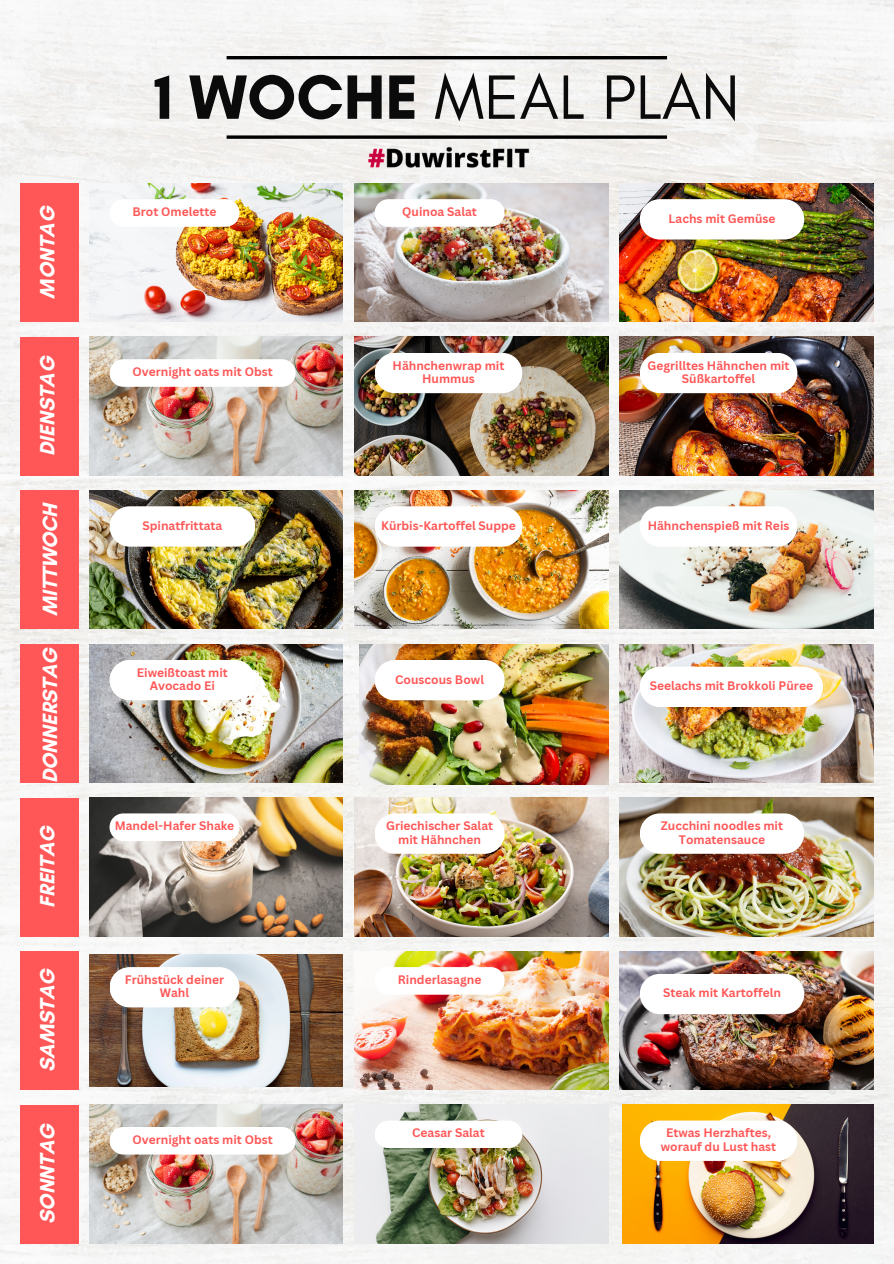
<style>
.page{position:relative;width:894px;height:1264px;background:#fff}
.page>*{position:absolute;margin:0;border:0;box-sizing:border-box;transform-origin:0 0}
.t1{font:63.75px "Glacial Indifference";color:#0a0b0a}
.t2{font:700 21px "Glacial Indifference";color:#fff}
.t3{font:700 12px/13.5px "Canva Sans";color:#ff5757;text-align:center}
.s1{font-weight:700}
</style>
<div class="page">
<img style="left:0;top:0;width:893px;height:1263px">
<hr style="left:226px;top:56px;width:440px;height:3px;background:#000">
<svg style="left:226px;top:135px;width:440px;height:4px;background:#252524"></svg>
<img style="left:89px;top:183px;width:254px;height:139px">
<img style="left:89px;top:490px;width:254px;height:139px">
<img style="left:89px;top:337px;width:254px;height:138px">
<img style="left:89px;top:1104px;width:254px;height:139px">
<img style="left:89px;top:644px;width:254px;height:138px">
<img style="left:354px;top:183px;width:254px;height:139px">
<img style="left:354px;top:490px;width:254px;height:139px">
<img style="left:354px;top:797px;width:254px;height:139px">
<img style="left:354px;top:337px;width:254px;height:138px">
<img style="left:354px;top:951px;width:254px;height:138px">
<img style="left:619px;top:183px;width:253px;height:139px">
<img style="left:619px;top:490px;width:253px;height:139px">
<img style="left:619px;top:797px;width:253px;height:139px">
<img style="left:619px;top:337px;width:253px;height:138px">
<img style="left:619px;top:644px;width:253px;height:138px">
<img style="left:619px;top:951px;width:253px;height:138px">
<div style="left:20px;top:183px;width:58px;height:139px;background:#ff5757"></div>
<div style="left:20px;top:490px;width:58px;height:139px;background:#ff5757"></div>
<div style="left:20px;top:797px;width:58px;height:139px;background:#ff5757"></div>
<div style="left:20px;top:337px;width:58px;height:139px;background:#ff5757"></div>
<div style="left:20px;top:1104px;width:58px;height:139px;background:#ff5757"></div>
<div style="left:20px;top:644px;width:58px;height:139px;background:#ff5757"></div>
<div style="left:20px;top:951px;width:58px;height:139px;background:#ff5757"></div>
<div style="left:109px;top:199px;width:130px;height:28px;background:#fff;border-radius:14px"></div>
<div style="left:109px;top:506px;width:146px;height:40px;background:#fff;border-radius:20px"></div>
<img style="left:89px;top:797px;width:254px;height:139px">
<div style="left:109px;top:813px;width:130px;height:28px;background:#fff;border-radius:14px"></div>
<div style="left:109px;top:359px;width:186px;height:28px;background:#fff;border-radius:14px"></div>
<div style="left:109px;top:1126px;width:186px;height:28px;background:#fff;border-radius:14px"></div>
<div style="left:109px;top:660px;width:146px;height:40px;background:#fff;border-radius:20px"></div>
<img style="left:89px;top:954px;width:254px;height:132px">
<div style="left:109px;top:967px;width:130px;height:40px;background:#fff;border-radius:20px"></div>
<div style="left:374px;top:199px;width:130px;height:28px;background:#fff;border-radius:14px"></div>
<div style="left:374px;top:506px;width:148px;height:40px;background:#fff;border-radius:20px"></div>
<div style="left:374px;top:813px;width:130px;height:40px;background:#fff;border-radius:20px"></div>
<div style="left:374px;top:353px;width:148px;height:40px;background:#fff;border-radius:20px"></div>
<img style="left:354px;top:1104px;width:254px;height:139px">
<div style="left:374px;top:1120px;width:148px;height:28px;background:#fff;border-radius:14px"></div>
<img style="left:359px;top:644px;width:249px;height:140px">
<div style="left:374px;top:660px;width:130px;height:40px;background:#fff;border-radius:20px"></div>
<div style="left:374px;top:967px;width:130px;height:27px;background:#fff;border-radius:14px"></div>
<div style="left:639px;top:199px;width:165px;height:40px;background:#fff;border-radius:20px"></div>
<div style="left:639px;top:506px;width:158px;height:40px;background:#fff;border-radius:20px"></div>
<div style="left:639px;top:813px;width:165px;height:40px;background:#fff;border-radius:20px"></div>
<div style="left:639px;top:353px;width:158px;height:40px;background:#fff;border-radius:20px"></div>
<img style="left:622px;top:1104px;width:251px;height:139px">
<div style="left:639px;top:1120px;width:158px;height:40px;background:#fff;border-radius:20px"></div>
<div style="left:639px;top:666px;width:183px;height:41px;background:#fff;border-radius:20px"></div>
<div style="left:639px;top:973px;width:165px;height:41px;background:#fff;border-radius:20px"></div>
<img style="left:365px;top:145px;width:166px;height:26px">
<p class="t2" style="left:35px;top:298px;width:94px;rotate:-90deg">MONTAG</p>
<p class="t2" style="left:35px;top:456px;width:102px;rotate:-90deg">DIENSTAG</p>
<p class="t2" style="left:37px;top:616px;width:116px;rotate:-90deg">MITTWOCH</p>
<p class="t2" style="left:37px;top:783px;width:138px;rotate:-90deg">DONNERSTAG</p>
<p class="t2" style="left:35px;top:907px;width:84px;rotate:-90deg">FREITAG</p>
<p class="t2" style="left:35px;top:1071px;width:105px;rotate:-90deg">SAMSTAG</p>
<p class="t2" style="left:35px;top:1223px;width:102px;rotate:-90deg">SONNTAG</p>
<p class="t1" style="left:154px;top:58px;width:587px"><span class="s1">1 WOCHE</span> MEAL PLAN</p>
<p class="t3" style="left:132px;top:205px;width:86px">Brot Omelette</p>
<p class="t3" style="left:132px;top:364px;width:142px">Overnight oats mit Obst</p>
<p class="t3" style="left:142px;top:518px;width:81px">Spinatfrittata</p>
<p class="t3" style="left:137px;top:665px;width:93px">Eiweißtoast mit<br>Avocado Ei</p>
<p class="t3" style="left:115px;top:819px;width:121px">Mandel-Hafer Shake</p>
<p class="t3" style="left:125px;top:972px;width:101px">Frühstück deiner<br>Wahl</p>
<p class="t3" style="left:132px;top:1132px;width:142px">Overnight oats mit Obst</p>
<p class="t3" style="left:402px;top:205px;width:76px">Quinoa Salat</p>
<p class="t3" style="left:392px;top:358px;width:113px">Hähnchenwrap mit<br>Hummus</p>
<p class="t3" style="left:381px;top:518px;width:136px">Kürbis-Kartoffel Suppe</p>
<p class="t3" style="left:395px;top:672px;width:90px">Couscous Bowl</p>
<p class="t3" style="left:386px;top:819px;width:108px">Griechischer Salat mit Hähnchen</p>
<p class="t3" style="left:398px;top:972px;width:85px">Rinderlasagne</p>
<p class="t3" style="left:412px;top:1125px;width:74px">Ceasar Salat</p>
<p class="t3" style="left:668px;top:211px;width:108px">Lachs mit Gemüse</p>
<p class="t3" style="left:647px;top:358px;width:144px">Gegrilltes Hähnchen mit<br>Süßkartoffel</p>
<p class="t3" style="left:647px;top:518px;width:143px">Hähnchenspieß mit Reis</p>
<p class="t3" style="left:649px;top:679px;width:165px">Seelachs mit Brokkoli Püree</p>
<p class="t3" style="left:660px;top:819px;width:124px">Zucchini noodles mit<br>Tomatensauce</p>
<p class="t3" style="left:662px;top:986px;width:119px">Steak mit Kartoffeln</p>
<p class="t3" style="left:660px;top:1125px;width:117px">Etwas Herzhaftes, worauf du Lust hast</p>
</div>
